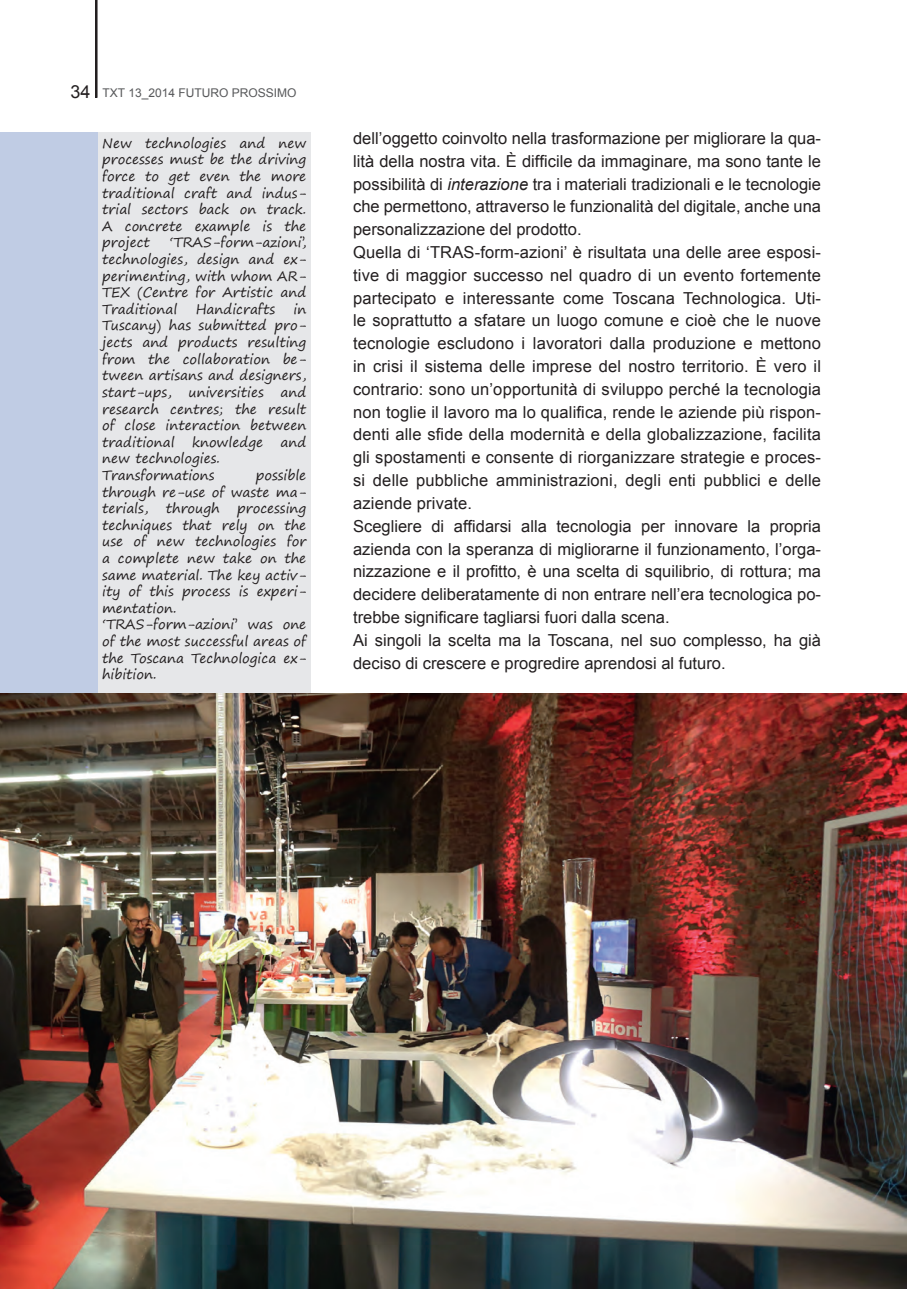
<style>
.page{position:relative;width:919px;height:1289px;background:#fff}
.page>*{position:absolute;margin:0;border:0;box-sizing:border-box;transform-origin:0 0}
.testo{font:16.5px/22.8px "Arial";color:#231f20;text-align:justify}
.Inglese_testo{font:13.5px/16.6px "Segoe Print";color:#231f20;text-align:justify}
.t1{font:12px "Arial";color:#57585a}
.s1{font-size:18px;color:#231f20}
.s2{font-style:italic}
</style>
<div class="page">
<svg style="left:95px;top:0;width:2px;height:98px"></svg>
<div style="left:98px;top:132px;width:212px;height:561px;background:#e6e7e9"></div>
<div style="left:0;top:132px;width:98px;height:561px;background:#c0cce4"></div>
<img style="left:0;top:693px;width:906px;height:595px">
<p class="t1" style="left:70px;top:85px;width:227px"><span class="s1">34</span> TXT 13_2014 FUTURO PROSSIMO</p>
<p class="Inglese_testo" style="left:102px;top:134px;width:206px">New technologies and new processes must be the driving force to get even the more traditional craft and indus&shy;trial sectors back on track.<br>A concrete example is the project</p>
<p class="Inglese_testo" style="left:102px;top:234px;width:206px;text-indent:67px">‘TRAS-form-azioni’, technologies, design and ex&shy;perimenting, with whom AR-TEX (Centre for Artistic and Traditional</p>
<p class="Inglese_testo" style="left:196px;top:300px;width:81px">Handicrafts</p>
<p class="Inglese_testo" style="left:102px;top:300px;width:206px;text-indent:191px">in Tuscany) has submitted pro&shy;jects and products resulting from the collaboration be&shy;tween artisans and designers, start-ups, universities and research centres; the result of close interaction between traditional</p>
<p class="Inglese_testo" style="left:192px;top:433px;width:73px">knowledge</p>
<p class="Inglese_testo" style="left:280px;top:433px;width:27px">and</p>
<p class="Inglese_testo" style="left:102px;top:450px;width:119px">new technologies.</p>
<p class="Inglese_testo" style="left:102px;top:466px;width:114px">Transformations</p>
<p class="Inglese_testo" style="left:102px;top:466px;width:206px;text-indent:154px">possible through re-use of waste ma&shy;terials,</p>
<p class="Inglese_testo" style="left:166px;top:500px;width:55px">through</p>
<p class="Inglese_testo" style="left:102px;top:500px;width:206px;text-indent:135px">processing techniques that rely on the use of new technologies for a complete new take on the same material. The key activ&shy;ity of this process is experi&shy;mentation.</p>
<p class="Inglese_testo" style="left:102px;top:616px;width:206px">‘TRAS-form-azioni’ was one of the most successful areas of the Toscana Technologica ex&shy;hibition.</p>
<p class="testo" style="left:353px;top:127px;width:469px">dell’oggetto coinvolto nella trasformazione per migliorare la qua&shy;lità della nostra vita. È difficile da immaginare, ma sono tante le possibilità di <span class="s2">interazione</span> tra i materiali tradizionali e le tecnologie che permettono, attraverso le funzionalità del digitale, anche una personalizzazione del prodotto.</p>
<p class="testo" style="left:353px;top:241px;width:469px">Quella di ‘TRAS-form-azioni’ è risultata una delle aree esposi&shy;tive di maggior successo nel quadro di un evento fortemente partecipato e interessante come Toscana Technologica. Uti&shy;le soprattutto a sfatare un luogo comune e cioè che le nuove tecnologie escludono i lavoratori dalla produzione e mettono in crisi il sistema delle imprese del nostro territorio. È vero il contrario: sono un’opportunità di sviluppo perché la tecnologia non toglie il lavoro ma lo qualifica, rende le aziende più rispon&shy;denti alle sfide della modernità e della globalizzazione, facilita gli spostamenti e consente di riorganizzare strategie e proces&shy;si delle pubbliche amministrazioni, degli enti pubblici e delle aziende private.</p>
<p class="testo" style="left:353px;top:514px;width:469px">Scegliere di affidarsi alla tecnologia per innovare la propria azienda con la speranza di migliorarne il funzionamento, l’orga&shy;nizzazione e il profitto, è una scelta di squilibrio, di rottura; ma decidere deliberatamente di non entrare nell’era tecnologica po&shy;trebbe significare tagliarsi fuori dalla scena.</p>
<p class="testo" style="left:353px;top:628px;width:469px">Ai singoli la scelta ma la Toscana, nel suo complesso, ha già deciso di crescere e progredire aprendosi al futuro.</p>
</div>
